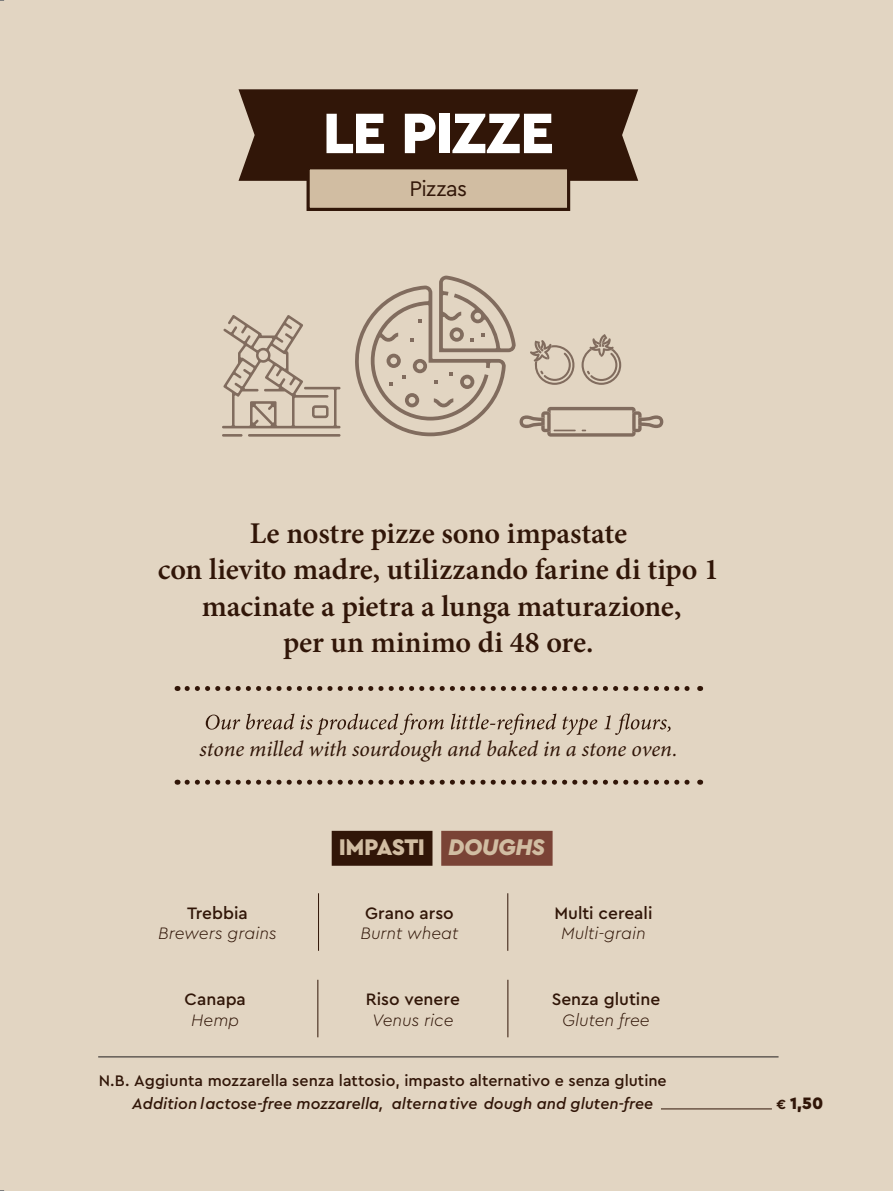
<style>
.page{position:relative;width:893px;height:1191px;background:#e2d5c2}
.page>*{position:absolute;margin:0;border:0;box-sizing:border-box;transform-origin:0 0}
.t1{font:900 59.7px "Cera Pro";letter-spacing:-.025em;color:#fff}
.t2{font:600 30.15px/36.2px "Minion Pro";letter-spacing:-.005em;color:#311608;text-align:center}
.t3{font:900 23.7px "Cera Pro";letter-spacing:-.025em;color:#d1bda2}
.t4{font:22.2px "Cera Pro";letter-spacing:-.025em;color:#311608}
.t5{font:italic 22.05px "Minion Pro";letter-spacing:-.005em;color:#311608}
.t6{font:italic 300 17.4px "Cera Pro";letter-spacing:-.005em;color:#311608}
.t7{font:500 17.4px "Cera Pro";color:#311608}
.t8{font:900 17.4px "Cera Pro";color:#311608}
.t9{font:500 16.05px "Cera Pro";color:#311608}
.t10{font:italic 500 16.05px "Cera Pro";letter-spacing:.005em;color:#311608}
.s1{font-style:italic}
.s2{font-weight:700;font-size:13.95px}
</style>
<div class="page">
<div style="left:238px;top:89px;width:400px;height:92px;background:#311608"></div>
<div style="left:307px;top:166px;width:263px;height:45px;background:#d1bda2;border:3px solid #311608"></div>
<svg style="left:206px;top:713px;width:465px;height:22px"></svg>
<svg style="left:187px;top:686px;width:514px;height:5px"></svg>
<svg style="left:187px;top:779px;width:514px;height:5px"></svg>
<hr style="left:98px;top:1056px;width:680px;height:1px;background:#231f20">
<div style="left:332px;top:831px;width:100px;height:34px;background:#311608"></div>
<div style="left:441px;top:831px;width:112px;height:34px;background:#7a4336"></div>
<hr style="left:507px;top:893px;width:1px;height:57px;background:#311608">
<hr style="left:318px;top:893px;width:1px;height:57px;background:#311608">
<hr style="left:317px;top:979px;width:1px;height:58px;background:#311608">
<hr style="left:507px;top:979px;width:1px;height:58px;background:#311608">
<hr style="left:222px;top:434px;width:21px;height:2px;background:#816c5e">
<hr style="left:248px;top:434px;width:93px;height:2px;background:#816c5e">
<svg style="left:222px;top:315px;width:119px;height:113px"></svg>
<svg style="left:355px;top:276px;width:308px;height:160px"></svg>
<hr style="left:661px;top:1108px;width:111px;height:1px;background:#311608">
<h1 class="t1" style="left:323px;top:93px;width:233px">LE PIZZE</h1>
<p class="t4" style="left:409px;top:174px;width:59px">Pizzas</p>
<p class="t2" style="left:158px;top:515px;width:563px">Le nostre pizze sono impastate<br>con lievito madre, utilizzando farine di tipo 1 macinate a pietra a lunga maturazione,<br>per un minimo di 48 ore.</p>
<p class="t5" style="left:199px;top:735px;width:479px">stone milled with sourdough and baked in a stone oven.</p>
<p class="t7" style="left:187px;top:901px;width:62px">Trebbia</p>
<p class="t6" style="left:158px;top:922px;width:120px">Brewers grains</p>
<p class="t7" style="left:185px;top:987px;width:63px">Canapa</p>
<p class="t6" style="left:191px;top:1008px;width:49px">Hemp</p>
<p class="t3" style="left:339px;top:831px;width:208px">IMPASTI <span class="s1">DOUGHS</span></p>
<p class="t7" style="left:365px;top:901px;width:90px">Grano arso</p>
<p class="t6" style="left:360px;top:922px;width:100px">Burnt wheat</p>
<p class="t7" style="left:554px;top:901px;width:100px">Multi cereali</p>
<p class="t6" style="left:561px;top:922px;width:86px">Multi-grain</p>
<p class="t7" style="left:366px;top:987px;width:96px">Riso venere</p>
<p class="t6" style="left:372px;top:1008px;width:83px">Venus rice</p>
<p class="t7" style="left:552px;top:987px;width:110px">Senza glutine</p>
<p class="t6" style="left:562px;top:1008px;width:89px">Gluten free</p>
<p class="t9" style="left:99px;top:1070px;width:570px">N.B. Aggiunta mozzarella senza lattosio, impasto alternativo e senza glutine</p>
<p class="t10" style="left:132px;top:1092px;width:253px">Addition lactose-free mozzarella,</p>
<p class="t10" style="left:392px;top:1092px;width:263px">alternative dough and gluten-free</p>
<p class="t8" style="left:777px;top:1091px;width:48px"><span class="s2">€</span> 1,50</p>
</div>
